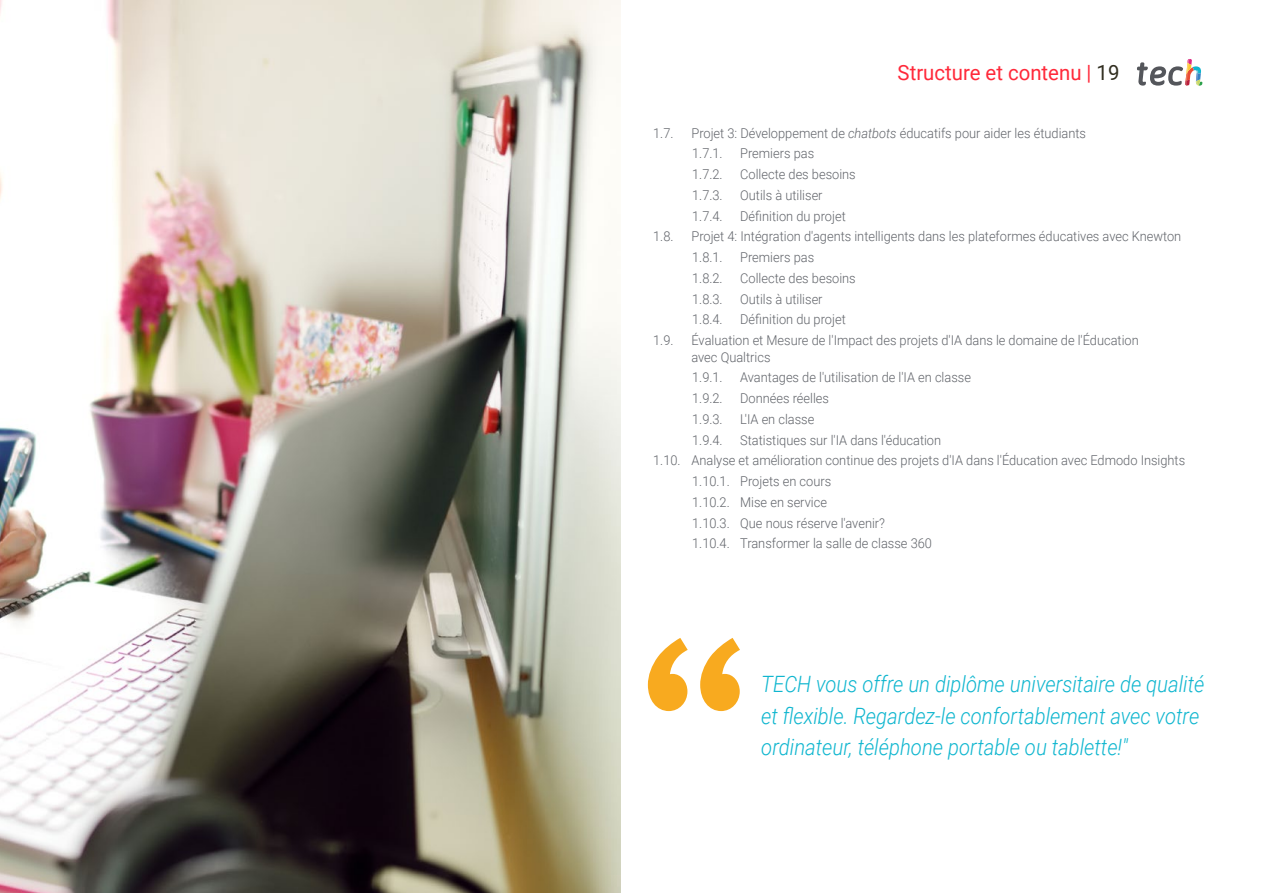
<style>
.page{position:relative;width:1263px;height:893px;background:#fff}
.page>*{position:absolute;margin:0;border:0;box-sizing:border-box;transform-origin:0 0}
.t1{font:italic 300 22.5px/31.5px "Roboto";color:#0fb6cf;scale:.9 1}
.t2{font:21px "Roboto";color:#ff293a}
.t3{font:300 13.5px/20.7px "Roboto";color:#61646a;scale:.95 1}
.s1{color:#312e20}
.s2{font-style:italic}
</style>
<div class="page">
<img style="left:0;top:0;width:621px;height:893px">
<svg style="left:648px;top:638px;width:92px;height:73px"></svg>
<svg style="left:1137px;top:59px;width:65px;height:27px"></svg>
<h2 class="t2" style="left:898px;top:57px;width:223px">Structure et contenu | <span class="s1">19</span></h2>
<p class="t3" style="left:653px;top:122px;width:23px">1.7.</p>
<p class="t3" style="left:691px;top:122px;width:417px">Projet 3: Développement de <span class="s2">chatbots</span> éducatifs pour aider les étudiants<br>1.7.1.</p>
<p class="t3" style="left:740px;top:143px;width:79px">Premiers pas</p>
<p class="t3" style="left:692px;top:164px;width:34px">1.7.2.</p>
<p class="t3" style="left:740px;top:164px;width:123px">Collecte des besoins</p>
<p class="t3" style="left:692px;top:184px;width:34px">1.7.3.</p>
<p class="t3" style="left:740px;top:184px;width:88px">Outils à utiliser</p>
<p class="t3" style="left:692px;top:205px;width:34px">1.7.4.</p>
<p class="t3" style="left:740px;top:205px;width:113px">Définition du projet</p>
<p class="t3" style="left:653px;top:226px;width:23px">1.8.</p>
<p class="t3" style="left:691px;top:226px;width:517px">Projet 4: Intégration d'agents intelligents dans les plateformes éducatives avec Knewton<br>1.8.1.</p>
<p class="t3" style="left:740px;top:247px;width:79px">Premiers pas</p>
<p class="t3" style="left:692px;top:267px;width:34px">1.8.2.</p>
<p class="t3" style="left:740px;top:267px;width:123px">Collecte des besoins</p>
<p class="t3" style="left:692px;top:288px;width:34px">1.8.3.</p>
<p class="t3" style="left:740px;top:288px;width:88px">Outils à utiliser</p>
<p class="t3" style="left:692px;top:309px;width:34px">1.8.4.</p>
<p class="t3" style="left:740px;top:309px;width:113px">Définition du projet</p>
<p class="t3" style="left:653px;top:330px;width:23px">1.9.</p>
<p class="t3" style="left:691px;top:332px;width:472px;line-height:16.5px">Évaluation et Mesure de l'Impact des projets d'IA dans le domaine de l'Éducation avec Qualtrics</p>
<p class="t3" style="left:692px;top:367px;width:34px">1.9.1.</p>
<p class="t3" style="left:740px;top:367px;width:244px">Avantages de l'utilisation de l'IA en classe</p>
<p class="t3" style="left:692px;top:388px;width:34px">1.9.2.</p>
<p class="t3" style="left:740px;top:388px;width:95px">Données réelles</p>
<p class="t3" style="left:692px;top:408px;width:34px">1.9.3.</p>
<p class="t3" style="left:740px;top:408px;width:80px">L'IA en classe</p>
<p class="t3" style="left:692px;top:429px;width:34px">1.9.4.</p>
<p class="t3" style="left:740px;top:429px;width:213px">Statistiques sur l'IA dans l'éducation</p>
<p class="t3" style="left:653px;top:450px;width:562px">1.10. Analyse et amélioration continue des projets d'IA dans l'Éducation avec Edmodo Insights</p>
<p class="t3" style="left:692px;top:471px;width:148px">1.10.1. Projets en cours</p>
<p class="t3" style="left:692px;top:491px;width:143px">1.10.2. Mise en service</p>
<p class="t3" style="left:692px;top:512px;width:204px">1.10.3. Que nous réserve l'avenir?</p>
<p class="t3" style="left:692px;top:533px;width:254px">1.10.4. Transformer la salle de classe 360</p>
<h1 class="t1" style="left:761px;top:668px;width:494px">TECH vous offre un diplôme universitaire de qualité et flexible. Regardez-le confortablement avec votre ordinateur, téléphone portable ou tablette!"</h1>
</div>
